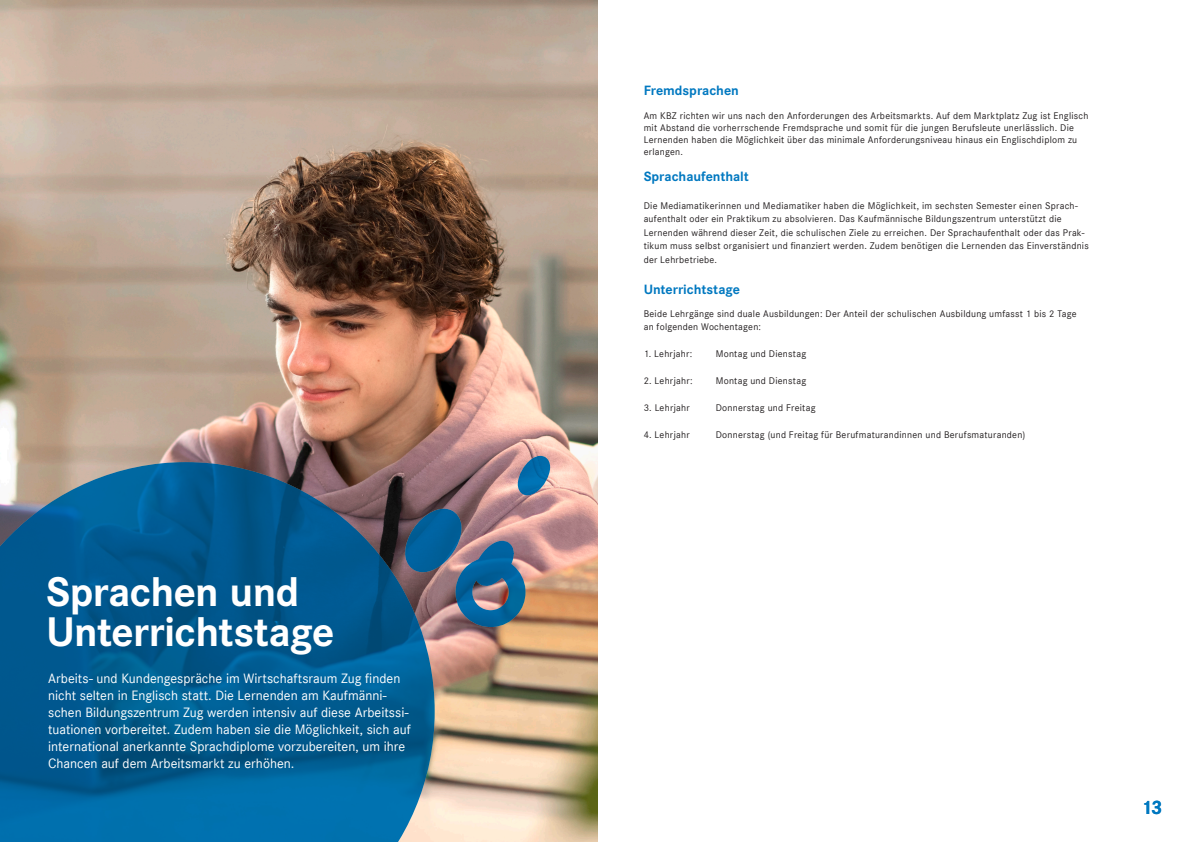
<style>
.page{position:relative;width:1191px;height:842px;background:#fff}
.page>*{position:absolute;margin:0;border:0;box-sizing:border-box;transform-origin:0 0}
.t1{font:700 43px/40px "Corporate S";letter-spacing:-.015em;color:#fff}
.t2{font:700 20px "Corporate S";color:#0078c0}
.t3{font:14px/17px "Corporate S";color:#fff}
.t4{font:700 14px "Corporate S";color:#0078c0}
.t5{font:10px/13.5px "Corporate S";letter-spacing:.025em;color:#231f20}
</style>
<div class="page">
<img style="left:0;top:0;width:598px;height:842px">
<svg style="left:0;top:462px;width:435px;height:380px;background:#0e6090"></svg>
<svg style="left:517px;top:455px;width:33px;height:42px"></svg>
<svg style="left:404px;top:507px;width:121px;height:121px;background:#5c6f88"></svg>
<h1 class="t1" style="left:46px;top:570px;width:290px">Sprachen und<br>Unterrichtstage</h1>
<p class="t3" style="left:48px;top:670px;width:364px">Arbeits- und Kundengespräche im Wirtschaftsraum Zug finden nicht selten in Englisch statt. Die Lernenden am Kaufmänni&shy;schen Bildungszentrum Zug werden intensiv auf diese Arbeitssi&shy;tuationen vorbereitet. Zudem haben sie die Möglichkeit, sich auf international anerkannte Sprachdiplome vorzubereiten, um ihre Chancen auf dem Arbeitsmarkt zu erhöhen.</p>
<h3 class="t4" style="left:643px;top:81px;width:97px">Fremdsprachen</h3>
<p class="t5" style="left:643px;top:110px;width:446px;line-height:12px">Am KBZ richten wir uns nach den Anforderungen des Arbeitsmarkts. Auf dem Marktplatz Zug ist Englisch mit Abstand die vorherrschende Fremdsprache und somit für die jungen Berufsleute unerlässlich. Die Lernenden haben die Möglichkeit über das minimale Anforderungsniveau hinaus ein Englischdiplom zu erlangen.</p>
<h3 class="t4" style="left:643px;top:167px;width:107px">Sprachaufenthalt</h3>
<p class="t5" style="left:643px;top:199px;width:446px">Die Mediamatikerinnen und Mediamatiker haben die Möglichkeit, im sechsten Semester einen Sprach&shy;aufenthalt oder ein Praktikum zu absolvieren. Das Kaufmännische Bildungszentrum unterstützt die Lernenden während dieser Zeit, die schulischen Ziele zu erreichen. Der Sprachaufenthalt oder das Prak&shy;tikum muss selbst organisiert und finanziert werden. Zudem benötigen die Lernenden das Einverständnis der Lehrbetriebe.</p>
<h3 class="t4" style="left:643px;top:280px;width:98px">Unterrichtstage</h3>
<p class="t5" style="left:643px;top:307px;width:434px">Beide Lehrgänge sind duale Ausbildungen: Der Anteil der schulischen Ausbildung umfasst 1 bis 2 Tage an folgenden Wochentagen:</p>
<p class="t5" style="left:643px;top:347px;width:50px">1. Lehrjahr:</p>
<p class="t5" style="left:715px;top:347px;width:92px">Montag und Dienstag</p>
<p class="t5" style="left:643px;top:374px;width:50px">2. Lehrjahr:</p>
<p class="t5" style="left:715px;top:374px;width:92px">Montag und Dienstag</p>
<p class="t5" style="left:643px;top:401px;width:47px">3. Lehrjahr</p>
<p class="t5" style="left:715px;top:401px;width:101px">Donnerstag und Freitag</p>
<p class="t5" style="left:643px;top:428px;width:47px">4. Lehrjahr</p>
<p class="t5" style="left:715px;top:428px;width:311px">Donnerstag (und Freitag für Berufmaturandinnen und Berufsmaturanden)</p>
<h2 class="t2" style="left:1141px;top:793px;width:23px">13</h2>
</div>
